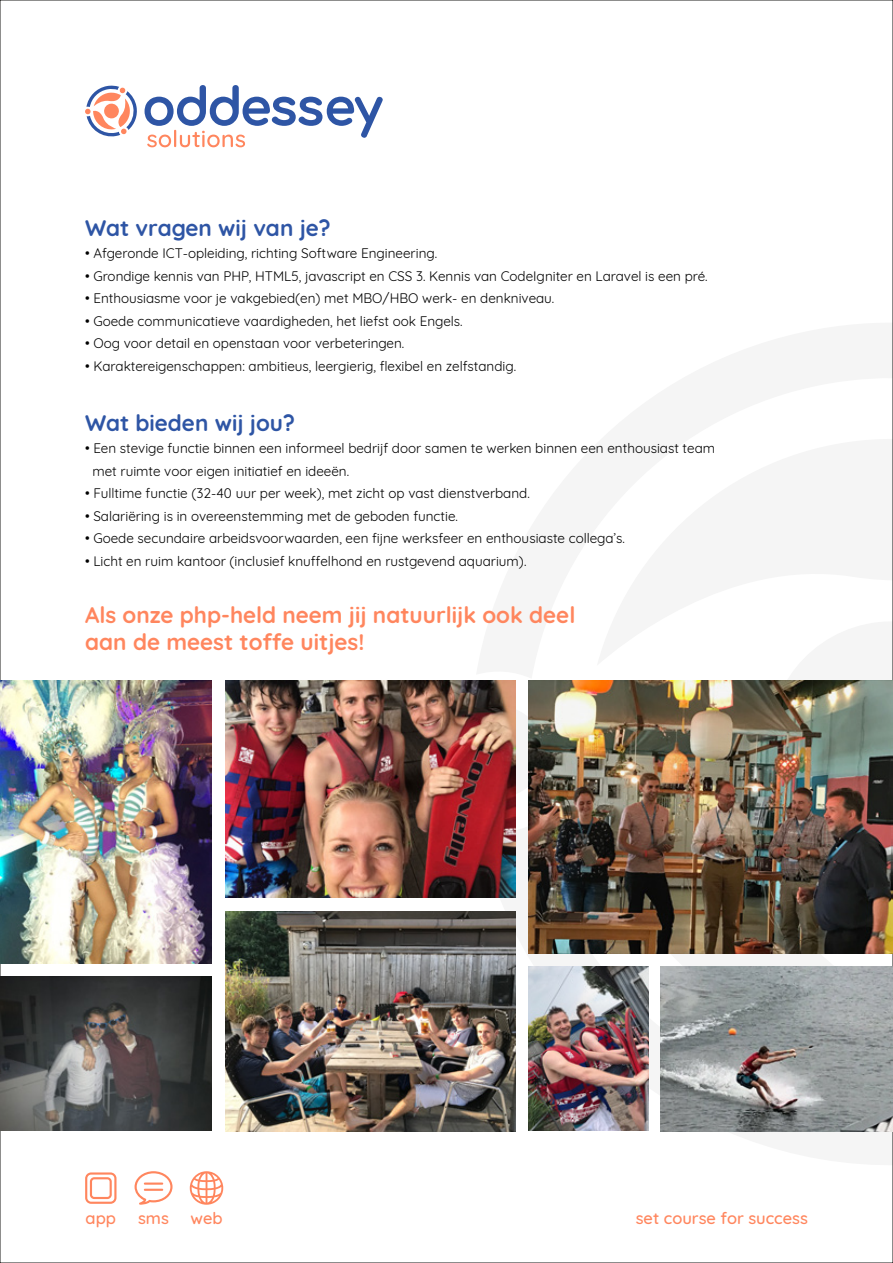
<style>
.page{position:relative;width:893px;height:1263px;background:#fff}
.page>*{position:absolute;margin:0;border:0;box-sizing:border-box;transform-origin:0 0}
.t1{font:700 22.5px/27px "Quicksand";color:#ff865e}
.t2{font:700 22.5px "Quicksand";color:#2e55a5}
.t3{font:500 16.5px "Quicksand";color:#ff865e}
.t4{font:13.5px/22.5px "Quicksand";color:#000}
</style>
<div class="page">
<svg style="left:145px;top:85px;width:238px;height:62px"></svg>
<svg style="left:85px;top:85px;width:52px;height:52px"></svg>
<svg style="left:85px;top:1172px;width:31px;height:32px"></svg>
<svg style="left:190px;top:1171px;width:33px;height:34px"></svg>
<svg style="left:135px;top:1171px;width:38px;height:34px"></svg>
<svg style="left:515px;top:699px;width:1px;height:105px"></svg>
<svg style="left:515px;top:823px;width:146px;height:309px"></svg>
<img style="left:0;top:681px;width:212px;height:282px">
<img style="left:528px;top:680px;width:365px;height:274px">
<img style="left:226px;top:680px;width:289px;height:218px">
<img style="left:226px;top:911px;width:289px;height:221px">
<img style="left:0;top:977px;width:212px;height:153px">
<img style="left:528px;top:967px;width:120px;height:164px">
<img style="left:661px;top:966px;width:232px;height:166px">
<h1 class="t2" style="left:85px;top:209px;width:247px">Wat vragen wij van je?</h1>
<p class="t4" style="left:85px;top:241px;width:354px">• Afgeronde ICT-opleiding, richting Software Engineering.</p>
<p class="t4" style="left:85px;top:263px;width:624px">• Grondige kennis van PHP, HTML5, javascript en CSS 3. Kennis van CodeIgniter en Laravel is een pré.</p>
<p class="t4" style="left:85px;top:286px;width:471px">• Enthousiasme voor je vakgebied(en) met MBO/HBO werk- en denkniveau.</p>
<p class="t4" style="left:85px;top:308px;width:379px">• Goede communicatieve vaardigheden, het liefst ook Engels.</p>
<p class="t4" style="left:85px;top:331px;width:321px">• Oog voor detail en openstaan voor verbeteringen.</p>
<p class="t4" style="left:85px;top:353px;width:433px">• Karaktereigenschappen: ambitieus, leergierig, flexibel en zelfstandig.</p>
<h1 class="t2" style="left:85px;top:404px;width:211px">Wat bieden wij jou?</h1>
<p class="t4" style="left:92px;top:436px;width:624px;text-indent:-7px">• Een stevige functie binnen een informeel bedrijf door samen te werken binnen een enthousiast team met ruimte voor eigen initiatief en ideeën.</p>
<p class="t4" style="left:85px;top:481px;width:446px">• Fulltime functie (32-40 uur per week), met zicht op vast dienstverband.</p>
<p class="t4" style="left:85px;top:503px;width:374px">• Salariëring is in overeenstemming met de geboden functie.</p>
<p class="t4" style="left:85px;top:526px;width:541px">• Goede secundaire arbeidsvoorwaarden, een fijne werksfeer en enthousiaste collega’s.</p>
<p class="t4" style="left:85px;top:548px;width:443px">• Licht en ruim kantoor (inclusief knuffelhond en rustgevend aquarium).</p>
<h1 class="t1" style="left:85px;top:600px;width:492px">Als onze php-held neem jij natuurlijk ook deel aan de meest toffe uitjes!</h1>
<p class="t3" style="left:86px;top:1205px;width:32px">app</p>
<p class="t3" style="left:138px;top:1205px;width:32px">sms</p>
<p class="t3" style="left:190px;top:1205px;width:34px">web</p>
<p class="t3" style="left:636px;top:1205px;width:174px">set course for success</p>
</div>
